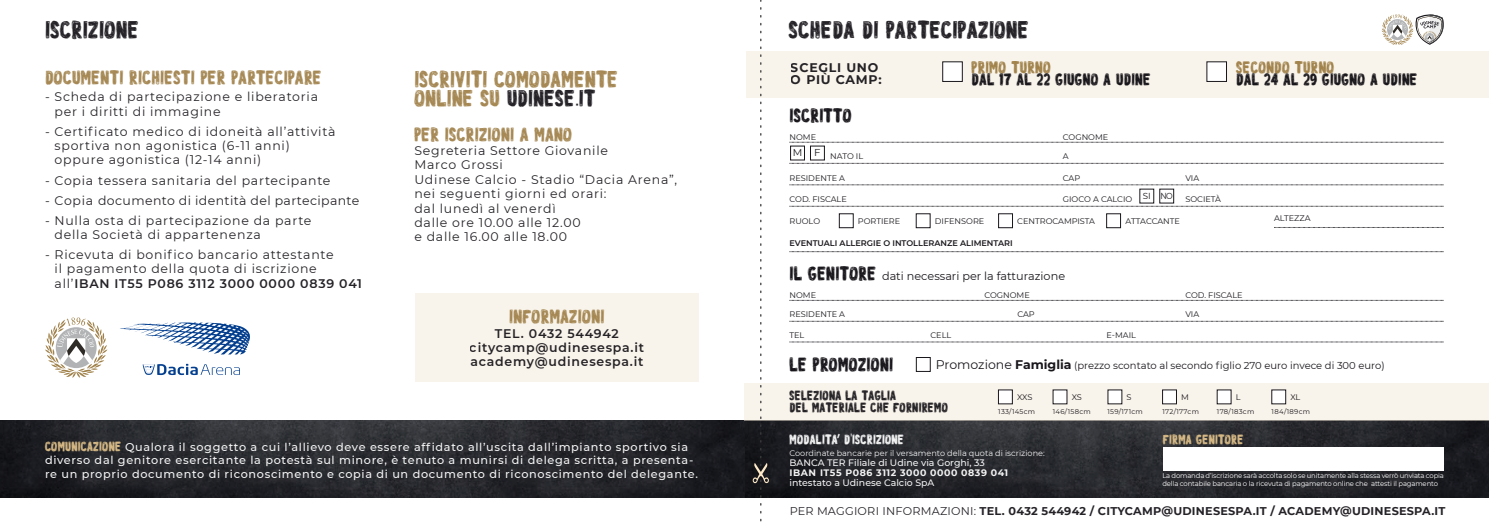
<style>
.page{position:relative;width:1489px;height:525px;background:#fff}
.page>*{position:absolute;margin:0;border:0;box-sizing:border-box;transform-origin:0 0}
.t1{font:23.75px "License Pl 8";color:#1a171c}
.t2{font:22.5px/18.8px "License Pl 8";color:#a1824b}
.t3{font:18.75px "License Pl 8";color:#a1824b}
.t4{font:18.75px "License Pl 8";color:#1a171c}
.t5{font:16.25px "License Pl 8";color:#1a171c}
.t6{font:16.25px "License Pl 8";color:#a1824b}
.t7{font:13.12px/11.2px "License Pl 8";color:#1a171c}
.t8{font:13.12px "License Pl 8";color:#fff}
.t9{font:13.12px "License Pl 8";color:#e0c18a}
.t10{font:12.5px/14.4px "Montserrat";letter-spacing:.06em;color:#1a171c}
.t11{font:600 12.5px/14.4px "Montserrat";letter-spacing:.06em;color:#1a171c;text-align:center}
.t12{font:12.5px "Montserrat";letter-spacing:.03em;color:#1a171c}
.t13{font:700 12.5px/12.5px "Montserrat";letter-spacing:.06em;color:#1a171c}
.t14{font:500 11.25px/13.8px "Montserrat";letter-spacing:.06em;color:#fff}
.t15{font:700 11.25px "Montserrat";letter-spacing:.02em;color:#1a171c}
.t16{font:11.25px "Montserrat";color:#1a171c}
.t17{font:10px "Montserrat";color:#1a171c}
.t18{font:500 9.38px "Montserrat";color:#fff}
.t19{font:700 9.38px "Montserrat";letter-spacing:.06em;color:#fff}
.t20{font:8.75px "Montserrat";color:#1a171c}
.t21{font:8.12px "Montserrat";color:#1a171c}
.t22{font:8.12px "Montserrat";color:#fff}
.t23{font:600 8.12px "Montserrat";color:#1a171c}
.t24{font:6.88px/8.2px "Montserrat";letter-spacing:-.02em;color:#fff}
.t25{font:6.88px "Montserrat";letter-spacing:.04em;color:#1a171c}
.s1{font-weight:600}
.s2{color:#1a171c}
.s3{font-family:"License Pl 8";font-size:18.75px}
.s4{font-family:"License Pl 8";font-weight:400;font-size:13.12px;color:#e0c18a}
.s5{font-size:12.5px}
.s6{font-weight:700;font-size:12.5px}
.s7{font-family:"DK Dirrrty";font-size:12.12px}
.s8{font-family:"DK Midnight Chalker"}
.s9{font-weight:400}
</style>
<div class="page">
<img style="left:0;top:420px;width:1488px;height:76px">
<div style="left:744px;top:382px;width:744px;height:38px;background:#f9f4eb"></div>
<svg style="left:789px;top:142px;width:654px;height:1px"></svg>
<svg style="left:789px;top:300px;width:654px;height:1px"></svg>
<svg style="left:789px;top:321px;width:654px;height:1px"></svg>
<svg style="left:789px;top:184px;width:654px;height:1px"></svg>
<svg style="left:789px;top:341px;width:654px;height:1px"></svg>
<svg style="left:789px;top:206px;width:654px;height:1px"></svg>
<svg style="left:789px;top:251px;width:654px;height:1px"></svg>
<svg style="left:1274px;top:227px;width:169px;height:1px"></svg>
<svg style="left:789px;top:163px;width:654px;height:1px"></svg>
<div style="left:839px;top:213px;width:14px;height:15px;border:1px solid #1a171c"></div>
<div style="left:998px;top:389px;width:14px;height:14px;background:#fff"></div>
<svg style="left:1107px;top:389px;width:14px;height:14px"></svg>
<div style="left:1217px;top:389px;width:13px;height:14px;background:#fff"></div>
<svg style="left:1052px;top:389px;width:14px;height:14px"></svg>
<svg style="left:1162px;top:389px;width:14px;height:14px"></svg>
<svg style="left:1271px;top:389px;width:14px;height:14px"></svg>
<div style="left:916px;top:357px;width:14px;height:14px;border:1px solid #1a171c"></div>
<div style="left:916px;top:213px;width:14px;height:15px;border:1px solid #1a171c"></div>
<div style="left:998px;top:213px;width:14px;height:15px;border:1px solid #1a171c"></div>
<div style="left:1106px;top:213px;width:14px;height:15px;border:1px solid #1a171c"></div>
<div style="left:745px;top:51px;width:743px;height:47px;background:#f9f4eb"></div>
<div style="left:942px;top:62px;width:20px;height:19px;background:#fff"></div>
<div style="left:942px;top:62px;width:20px;height:20px;border:1px solid #1a171c"></div>
<div style="left:1206px;top:62px;width:20px;height:19px;background:#fff"></div>
<svg style="left:752px;top:0;width:16px;height:522px"></svg>
<div style="left:1163px;top:447px;width:280px;height:23px;background:#fff"></div>
<svg style="left:1381px;top:14px;width:63px;height:31px"></svg>
<svg style="left:45px;top:317px;width:62px;height:60px"></svg>
<svg style="left:143px;top:363px;width:97px;height:12px"></svg>
<svg style="left:120px;top:322px;width:130px;height:32px"></svg>
<div style="left:415px;top:293px;width:283px;height:89px;background:#f9f4eb"></div>
<h1 class="t1" style="left:45px;top:19px;width:95px">ISCRIZIONE</h1>
<h1 class="t1" style="left:788px;top:19px;width:242px">SCHEDA DI PARTECIPAZIONE</h1>
<p class="t13" style="left:790px;top:61px;width:93px">SCEGLI UNO<br>O PIÙ CAMP:</p>
<h3 class="t6" style="left:971px;top:60px;width:81px">PRIMO TURNO</h3>
<h3 class="t6" style="left:1236px;top:60px;width:100px">SECONDO TURNO</h3>
<h3 class="t3" style="left:45px;top:69px;width:278px">DOCUMENTI RICHIESTI PER PARTECIPARE</h3>
<h3 class="t5" style="left:1236px;top:72px;width:183px">DAL 24 AL 29 GIUGNO A UDINE</h3>
<p class="t10" style="left:55px;top:89px;width:265px;text-indent:-10px">- Scheda di partecipazione e liberatoria per i diritti di immagine</p>
<p class="t10" style="left:55px;top:123px;width:282px;text-indent:-10px">- Certificato medico di idoneità all’attività sportiva non agonistica (6-11 anni) oppure agonistica (12-14 anni)</p>
<p class="t10" style="left:45px;top:172px;width:287px">- Copia tessera sanitaria del partecipante</p>
<p class="t12" style="left:45px;top:191px;width:316px">- Copia documento di identità del partecipante</p>
<p class="t10" style="left:55px;top:212px;width:258px;text-indent:-10px">- Nulla osta di partecipazione da parte della Società di appartenenza</p>
<p class="t10" style="left:55px;top:247px;width:309px;text-indent:-10px">- Ricevuta di bonifico bancario attestante<br>il pagamento della quota di iscrizione all’<span class="s1">IBAN IT55 P086 3112 3000 0000 0839 041</span></p>
<h2 class="t2" style="left:414px;top:70px;width:205px">ISCRIVITI COMODAMENTE<br>ONLINE SU <span class="s2">UDINESE.IT</span></h2>
<h3 class="t3" style="left:414px;top:125px;width:160px">PER ISCRIZIONI A MANO</h3>
<p class="t10" style="left:414px;top:143px;width:264px">Segreteria Settore Giovanile<br>Marco Grossi<br>Udinese Calcio - Stadio “Dacia Arena”, nei seguenti giorni ed orari:<br>dal lunedì al venerdì<br>dalle ore 10.00 alle 12.00<br>e dalle 16.00 alle 18.00</p>
<h3 class="t5" style="left:971px;top:72px;width:181px">DAL 17 AL 22 GIUGNO A UDINE</h3>
<h3 class="t4" style="left:789px;top:107px;width:64px">ISCRITTO</h3>
<p class="t21" style="left:789px;top:131px;width:28px">NOME</p>
<p class="t21" style="left:1062px;top:131px;width:47px">COGNOME</p>
<p class="t17" style="left:792px;top:146px;width:11px">M</p>
<p class="t17" style="left:814px;top:146px;width:8px">F</p>
<p class="t21" style="left:830px;top:151px;width:34px">NATO IL</p>
<p class="t21" style="left:1062px;top:151px;width:7px">A</p>
<p class="t21" style="left:789px;top:173px;width:57px">RESIDENTE A</p>
<p class="t21" style="left:1062px;top:173px;width:19px">CAP</p>
<p class="t21" style="left:1185px;top:173px;width:15px">VIA</p>
<p class="t20" style="left:1142px;top:190px;width:31px">SI NO</p>
<p class="t21" style="left:1062px;top:193px;width:71px">GIOCO A CALCIO</p>
<p class="t21" style="left:1185px;top:193px;width:37px">SOCIETÀ</p>
<p class="t21" style="left:789px;top:193px;width:59px">COD. FISCALE</p>
<p class="t23" style="left:789px;top:237px;width:225px">EVENTUALI ALLERGIE O INTOLLERANZE ALIMENTARI</p>
<p class="t21" style="left:789px;top:215px;width:32px">RUOLO</p>
<p class="t21" style="left:858px;top:215px;width:44px">PORTIERE</p>
<p class="t21" style="left:1273px;top:213px;width:38px">ALTEZZA</p>
<p class="t21" style="left:934px;top:215px;width:51px">DIFENSORE</p>
<p class="t21" style="left:1017px;top:215px;width:79px">CENTROCAMPISTA</p>
<p class="t21" style="left:1125px;top:215px;width:56px">ATTACCANTE</p>
<p class="t16" style="left:789px;top:268px;width:277px"><span class="s3">IL GENITORE</span> dati necessari per la fatturazione</p>
<h3 class="t3" style="left:509px;top:308px;width:97px">INFORMAZIONI</h3>
<p class="t11" style="left:470px;top:325px;width:176px">TEL. 0432 544942 citycamp@udinesespa.it academy@udinesespa.it</p>
<p class="t14" style="left:45px;top:439px;width:654px"><span class="s4">COMUNICAZIONE</span> Qualora il soggetto a cui l’allievo deve essere affidato all’uscita dall’impianto sportivo sia diverso dal genitore esercitante la potestà sul minore, è tenuto a munirsi di delega scritta, a presenta&shy;re un proprio documento di riconoscimento e copia di un documento di riconoscimento del delegante.</p>
<p class="t21" style="left:789px;top:289px;width:28px">NOME</p>
<p class="t21" style="left:984px;top:289px;width:47px">COGNOME</p>
<p class="t21" style="left:1185px;top:289px;width:59px">COD. FISCALE</p>
<p class="t21" style="left:789px;top:309px;width:57px">RESIDENTE A</p>
<p class="t21" style="left:789px;top:330px;width:16px">TEL</p>
<p class="t21" style="left:930px;top:330px;width:22px">CELL</p>
<p class="t21" style="left:1017px;top:309px;width:19px">CAP</p>
<p class="t21" style="left:1106px;top:330px;width:31px">E-MAIL</p>
<p class="t21" style="left:1185px;top:309px;width:15px">VIA</p>
<h3 class="t4" style="left:789px;top:355px;width:105px">LE PROMOZIONI</h3>
<p class="t17" style="left:935px;top:359px;width:450px"><span class="s5">Promozione</span> <span class="s6">Famiglia</span> (prezzo scontato al secondo figlio 270 euro invece di 300 euro)</p>
<p class="t7" style="left:789px;top:390px;width:160px">SELEZIONA LA TAGLIA<br>DEL MATERIALE CHE FORNIREMO</p>
<p class="t8" style="left:789px;top:433px;width:116px">MODALITA<span class="s7">’</span> D<span class="s8">'</span>ISCRIZIONE</p>
<p class="t22" style="left:789px;top:447px;width:257px">Coordinate bancarie per il versamento della quota di iscrizione:</p>
<p class="t18" style="left:789px;top:456px;width:197px">BANCA TER Filiale di Udine via Gorghi, 33</p>
<p class="t19" style="left:789px;top:466px;width:220px">IBAN IT55 P086 3112 3000 0000 0839 041</p>
<p class="t18" style="left:789px;top:476px;width:146px">intestato a Udinese Calcio SpA</p>
<p class="t21" style="left:1017px;top:391px;width:17px">XXS</p>
<p class="t21" style="left:1071px;top:391px;width:12px">XS</p>
<p class="t21" style="left:1126px;top:391px;width:6px">S</p>
<p class="t21" style="left:1181px;top:391px;width:9px">M</p>
<p class="t21" style="left:1235px;top:391px;width:6px">L</p>
<p class="t21" style="left:1290px;top:391px;width:11px">XL</p>
<p class="t25" style="left:998px;top:406px;width:38px">133/145cm</p>
<p class="t25" style="left:1052px;top:406px;width:39px">146/158cm</p>
<p class="t25" style="left:1107px;top:406px;width:37px">159/171cm</p>
<p class="t25" style="left:1162px;top:406px;width:38px">172/177cm</p>
<p class="t25" style="left:1216px;top:406px;width:39px">178/183cm</p>
<p class="t25" style="left:1271px;top:406px;width:40px">184/189cm</p>
<p class="t9" style="left:1162px;top:432px;width:82px">FIRMA GENITORE</p>
<p class="t24" style="left:1162px;top:471px;width:283px">La domanda d’iscrizione sarà accolta solo se unitamente alla stessa verrò unviata copia della contabile bancaria o la ricevuta di pagamento online che attesti il pagamento</p>
<p class="t15" style="left:789px;top:503px;width:657px"><span class="s9">PER MAGGIORI INFORMAZIONI:</span> TEL. 0432 544942 / CITYCAMP@UDINESESPA.IT / ACADEMY@UDINESESPA.IT</p>
</div>
